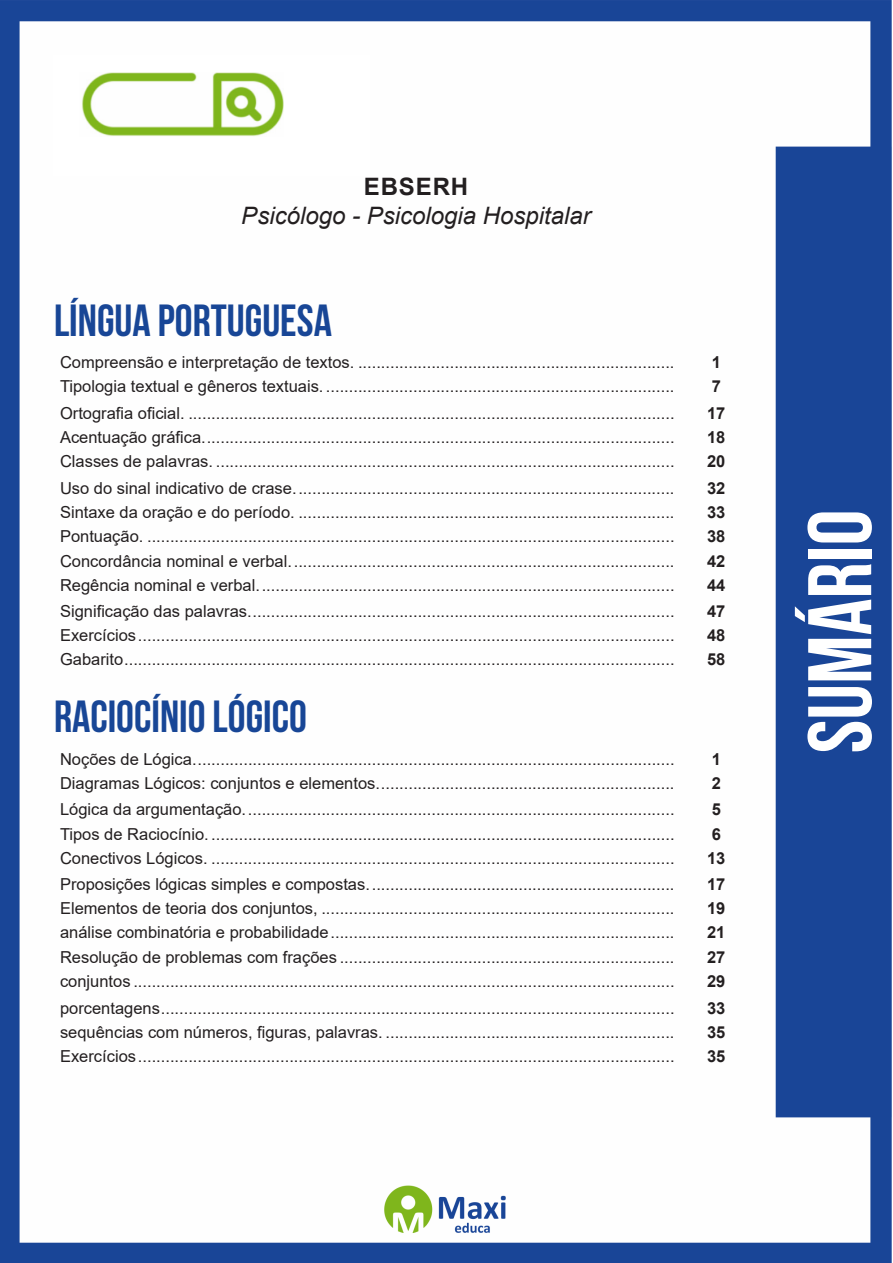
<style>
.page{position:relative;width:893px;height:1263px;background:#fff}
.page>*{position:absolute;margin:0;border:0;box-sizing:border-box;transform-origin:0 0}
.t1{font:700 90px "Bebas Neue";color:#fff}
.t2{font:700 45px "Bebas Neue";color:#184696}
.t3{font:italic 24px "Arial";color:#231f20}
.t4{font:700 24px "Arial";letter-spacing:.035em;color:#231f20}
.ALTERNATIVAS{font:16.5px "Arial";color:#231f20}
.INDICE{font:700 16.5px "Arial";color:#231f20}
.TITULO_DE_LEI{font:700 16.5px "Arial";color:#231f20}
</style>
<div class="page">
<img style="left:0;top:0;width:892px;height:1263px">
<div style="left:53px;top:55px;width:317px;height:121px;background:#fff"></div>
<img style="left:82px;top:72px;width:201px;height:64px">
<p class="t4" style="left:364px;top:170px;width:106px">EBSERH</p>
<p class="t3" style="left:241px;top:200px;width:351px">Psicólogo - Psicologia Hospitalar</p>
<p class="t2" style="left:54px;top:295px;width:279px">LÍNGUA PORTUGUESA</p>
<p class="ALTERNATIVAS" style="left:60px;top:351px;width:616px">Compreensão e interpretação de textos. .....................................................................</p>
<p class="INDICE" style="left:712px;top:351px;width:11px">1</p>
<p class="ALTERNATIVAS" style="left:60px;top:375px;width:616px">Tipologia textual e gêneros textuais. ............................................................................</p>
<p class="INDICE" style="left:712px;top:375px;width:11px">7</p>
<p class="ALTERNATIVAS" style="left:60px;top:402px;width:616px">Ortografia oficial. ..........................................................................................................</p>
<p class="INDICE" style="left:707px;top:401px;width:20px">17</p>
<p class="ALTERNATIVAS" style="left:60px;top:426px;width:616px">Acentuação gráfica.......................................................................................................</p>
<p class="INDICE" style="left:707px;top:426px;width:20px">18</p>
<p class="ALTERNATIVAS" style="left:60px;top:450px;width:616px">Classes de palavras. ....................................................................................................</p>
<p class="INDICE" style="left:707px;top:450px;width:20px">20</p>
<p class="ALTERNATIVAS" style="left:60px;top:476px;width:616px">Uso do sinal indicativo de crase...................................................................................</p>
<p class="INDICE" style="left:707px;top:476px;width:20px">32</p>
<p class="ALTERNATIVAS" style="left:60px;top:500px;width:616px">Sintaxe da oração e do período. ..................................................................................</p>
<p class="INDICE" style="left:707px;top:500px;width:20px">33</p>
<p class="ALTERNATIVAS" style="left:60px;top:524px;width:616px">Pontuação. ...................................................................................................................</p>
<p class="INDICE" style="left:707px;top:524px;width:20px">38</p>
<p class="ALTERNATIVAS" style="left:60px;top:549px;width:616px">Concordância nominal e verbal....................................................................................</p>
<p class="INDICE" style="left:707px;top:549px;width:20px">42</p>
<p class="ALTERNATIVAS" style="left:60px;top:573px;width:616px">Regência nominal e verbal...........................................................................................</p>
<p class="TITULO_DE_LEI" style="left:707px;top:573px;width:20px">44</p>
<p class="ALTERNATIVAS" style="left:60px;top:600px;width:616px">Significação das palavras.............................................................................................</p>
<p class="INDICE" style="left:707px;top:600px;width:20px">47</p>
<p class="ALTERNATIVAS" style="left:60px;top:624px;width:616px">Exercícios.....................................................................................................................</p>
<p class="INDICE" style="left:707px;top:624px;width:20px">48</p>
<p class="ALTERNATIVAS" style="left:60px;top:648px;width:616px">Gabarito........................................................................................................................</p>
<p class="INDICE" style="left:707px;top:648px;width:20px">58</p>
<p class="t2" style="left:54px;top:692px;width:254px">RACIOCÍNIO LÓGICO</p>
<p class="ALTERNATIVAS" style="left:60px;top:747px;width:616px">Noções de Lógica.........................................................................................................</p>
<p class="INDICE" style="left:712px;top:747px;width:11px">1</p>
<p class="ALTERNATIVAS" style="left:60px;top:772px;width:616px">Diagramas Lógicos: conjuntos e elementos.................................................................</p>
<p class="INDICE" style="left:712px;top:771px;width:11px">2</p>
<p class="ALTERNATIVAS" style="left:60px;top:798px;width:616px">Lógica da argumentação..............................................................................................</p>
<p class="INDICE" style="left:712px;top:798px;width:11px">5</p>
<p class="ALTERNATIVAS" style="left:60px;top:823px;width:616px">Tipos de Raciocínio. .....................................................................................................</p>
<p class="INDICE" style="left:712px;top:822px;width:11px">6</p>
<p class="ALTERNATIVAS" style="left:60px;top:847px;width:616px">Conectivos Lógicos. .....................................................................................................</p>
<p class="INDICE" style="left:707px;top:846px;width:20px">13</p>
<p class="ALTERNATIVAS" style="left:60px;top:873px;width:616px">Proposições lógicas simples e compostas...................................................................</p>
<p class="INDICE" style="left:707px;top:873px;width:20px">17</p>
<p class="ALTERNATIVAS" style="left:60px;top:897px;width:616px">Elementos de teoria dos conjuntos, .............................................................................</p>
<p class="INDICE" style="left:707px;top:897px;width:20px">19</p>
<p class="ALTERNATIVAS" style="left:60px;top:921px;width:616px">análise combinatória e probabilidade...........................................................................</p>
<p class="INDICE" style="left:707px;top:921px;width:20px">21</p>
<p class="ALTERNATIVAS" style="left:60px;top:946px;width:616px">Resolução de problemas com frações .........................................................................</p>
<p class="INDICE" style="left:707px;top:946px;width:20px">27</p>
<p class="ALTERNATIVAS" style="left:60px;top:970px;width:616px">conjuntos ......................................................................................................................</p>
<p class="TITULO_DE_LEI" style="left:707px;top:970px;width:20px">29</p>
<p class="ALTERNATIVAS" style="left:60px;top:997px;width:616px">porcentagens................................................................................................................</p>
<p class="INDICE" style="left:707px;top:996px;width:20px">33</p>
<p class="ALTERNATIVAS" style="left:60px;top:1021px;width:616px">sequências com números, figuras, palavras. ...............................................................</p>
<p class="INDICE" style="left:707px;top:1020px;width:20px">35</p>
<p class="ALTERNATIVAS" style="left:60px;top:1045px;width:616px">Exercícios.....................................................................................................................</p>
<p class="INDICE" style="left:707px;top:1044px;width:20px">35</p>
<h1 class="t1" style="left:791px;top:753px;width:245px;rotate:-90deg">SUMÁRIO</h1>
</div>
